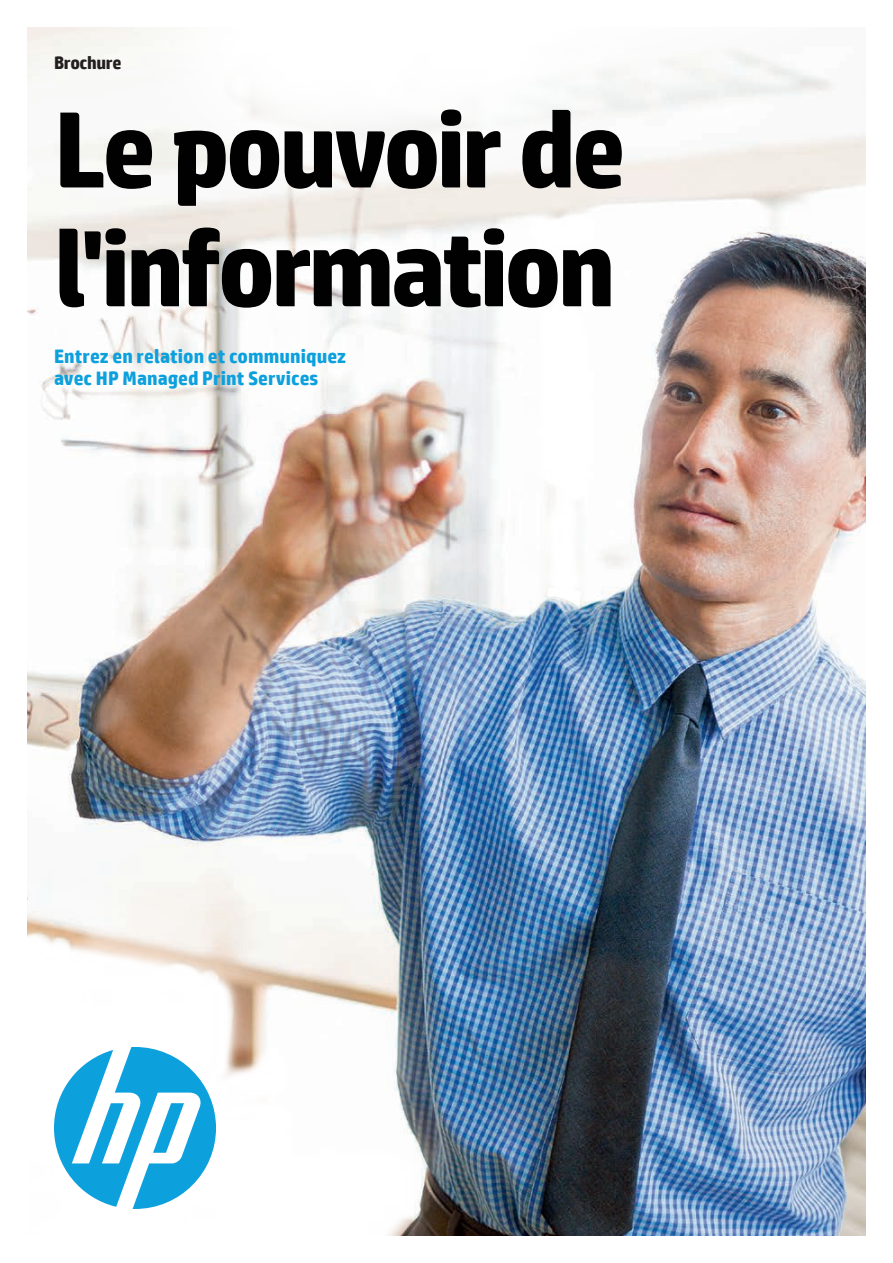
<style>
.page{position:relative;width:893px;height:1263px;background:#fff}
.page>*{position:absolute;margin:0;border:0;box-sizing:border-box;transform-origin:0 0}
.t1{font:700 108px/118.8px "HP Simplified";letter-spacing:-.04em;color:#010101}
.t2{font:700 19.5px/22.5px "HP Simplified";color:#0ca0dd}
.t3{font:700 18px "HP Simplified";letter-spacing:-.02em;color:#231f20}
</style>
<div class="page">
<img style="left:27px;top:27px;width:839px;height:1209px">
<svg style="left:54px;top:1047px;width:162px;height:162px"></svg>
<p class="t3" style="left:54px;top:51px;width:69px">Brochure</p>
<h1 class="t1" style="left:54px;top:91px;width:574px">Le pouvoir de l'information</h1>
<p class="t2" style="left:54px;top:345px;width:294px">Entrez en relation et communiquez avec HP Managed Print Services</p>
</div>
